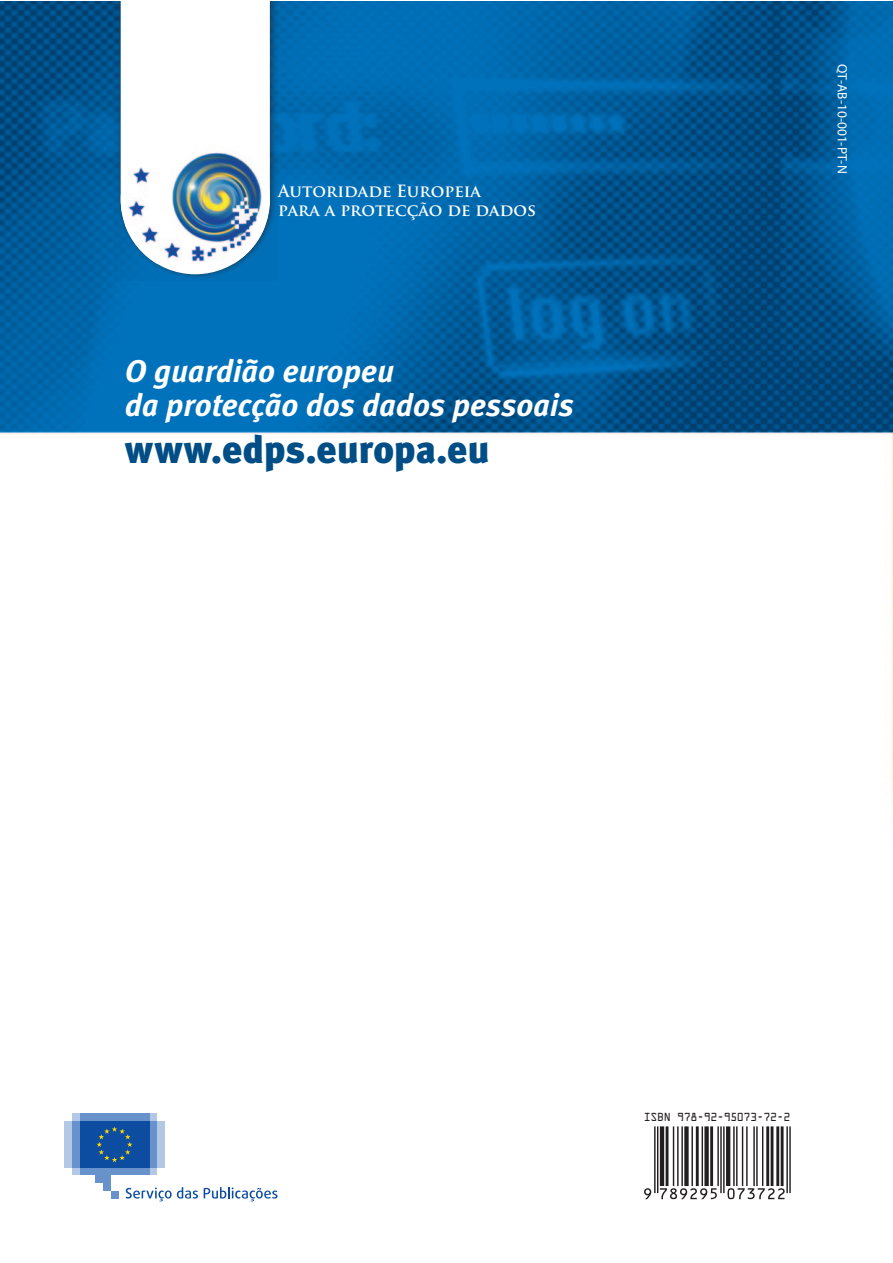
<style>
.page{position:relative;width:893px;height:1263px;background:#fff}
.page>*{position:absolute;margin:0;border:0;box-sizing:border-box;transform-origin:0 0}
.t1{font:900 39px "Meta Pro";letter-spacing:-.01em;color:#004e85}
.t2{font:italic 700 31.5px/34.5px "Meta Pro";letter-spacing:-.005em;color:#fff}
.t3{font:700 16.5px/19.5px "Trajan Pro";color:#fff}
.t4{font:13.5px "Myriad Pro";color:#fff}
.t5{font:10.5px "OCRA Std";letter-spacing:-.04em;color:#231f20;scale:.93 1}
</style>
<div class="page">
<img style="left:0;top:1px;width:893px;height:1201px">
<div style="left:115px;top:1px;width:163px;height:280px;background:#231f20;opacity:.6"></div>
<svg style="left:121px;top:1px;width:149px;height:272px"></svg>
<div style="left:121px;top:125px;width:149px;height:149px;background:#fff;border-radius:50%"></div>
<img style="left:125px;top:145px;width:139px;height:118px">
<svg style="left:72px;top:1167px;width:85px;height:8px"></svg>
<svg style="left:72px;top:1113px;width:85px;height:8px"></svg>
<div style="left:80px;top:1113px;width:69px;height:8px;background:#6892cc"></div>
<div style="left:80px;top:1167px;width:69px;height:8px;background:#6892cc"></div>
<div style="left:149px;top:1121px;width:8px;height:46px;background:#6892cc"></div>
<div style="left:157px;top:1121px;width:8px;height:46px;background:#b3c8e5"></div>
<div style="left:72px;top:1121px;width:8px;height:46px;background:#6892cc"></div>
<div style="left:64px;top:1121px;width:8px;height:46px;background:#b3c8e5"></div>
<div style="left:95px;top:1167px;width:16px;height:16px;background:#6892cc"></div>
<div style="left:103px;top:1167px;width:8px;height:24px;background:#6892cc"></div>
<div style="left:111px;top:1191px;width:7px;height:7px;background:#6892cc"></div>
<div style="left:80px;top:1121px;width:69px;height:46px;background:#0d4da1"></div>
<svg style="left:97px;top:1126px;width:36px;height:36px"></svg>
<svg style="left:126px;top:1187px;width:72px;height:14px"></svg>
<svg style="left:204px;top:1187px;width:74px;height:14px"></svg>
<svg style="left:644px;top:1188px;width:141px;height:11px"></svg>
<hr style="left:789px;top:1126px;width:2px;height:67px;background:#231f20">
<hr style="left:786px;top:1126px;width:2px;height:67px;background:#231f20">
<hr style="left:781px;top:1126px;width:2px;height:60px;background:#231f20">
<hr style="left:776px;top:1126px;width:3px;height:60px;background:#231f20">
<hr style="left:771px;top:1126px;width:2px;height:60px;background:#231f20">
<hr style="left:766px;top:1126px;width:3px;height:60px;background:#231f20">
<hr style="left:762px;top:1126px;width:1px;height:60px;background:#231f20">
<hr style="left:756px;top:1126px;width:2px;height:60px;background:#231f20">
<hr style="left:753px;top:1126px;width:2px;height:60px;background:#231f20">
<hr style="left:746px;top:1126px;width:2px;height:60px;background:#231f20">
<hr style="left:742px;top:1126px;width:1px;height:60px;background:#231f20">
<hr style="left:736px;top:1126px;width:1px;height:60px;background:#231f20">
<hr style="left:733px;top:1126px;width:2px;height:60px;background:#231f20">
<hr style="left:726px;top:1126px;width:4px;height:60px;background:#231f20">
<hr style="left:723px;top:1126px;width:2px;height:67px;background:#231f20">
<hr style="left:720px;top:1126px;width:2px;height:67px;background:#231f20">
<hr style="left:717px;top:1126px;width:2px;height:60px;background:#231f20">
<hr style="left:710px;top:1126px;width:3px;height:60px;background:#231f20">
<div style="left:704px;top:1126px;width:5px;height:60px;background:#231f20"></div>
<hr style="left:702px;top:1126px;width:1px;height:60px;background:#231f20">
<hr style="left:696px;top:1126px;width:3px;height:60px;background:#231f20">
<hr style="left:691px;top:1126px;width:2px;height:60px;background:#231f20">
<div style="left:684px;top:1126px;width:5px;height:60px;background:#231f20"></div>
<hr style="left:681px;top:1126px;width:2px;height:60px;background:#231f20">
<hr style="left:677px;top:1126px;width:2px;height:60px;background:#231f20">
<hr style="left:673px;top:1126px;width:1px;height:60px;background:#231f20">
<hr style="left:666px;top:1126px;width:2px;height:60px;background:#231f20">
<hr style="left:660px;top:1126px;width:4px;height:60px;background:#231f20">
<hr style="left:657px;top:1126px;width:1px;height:67px;background:#231f20">
<hr style="left:654px;top:1126px;width:2px;height:67px;background:#231f20">
<p class="t3" style="left:278px;top:181px;width:259px">Autoridade Europeia<br>para a protecção de dados</p>
<p class="t2" style="left:125px;top:354px;width:450px">O guardião europeu<br>da protecção dos dados pessoais</p>
<p class="t1" style="left:125px;top:425px;width:366px">www.edps.europa.eu</p>
<p class="t4" style="left:850px;top:64px;width:111px;rotate:90deg">QT-AB-10-001-PT-N</p>
<p class="t5" style="left:644px;top:1112px;width:159px">ISBN 978-92-95073-72-2</p>
</div>
